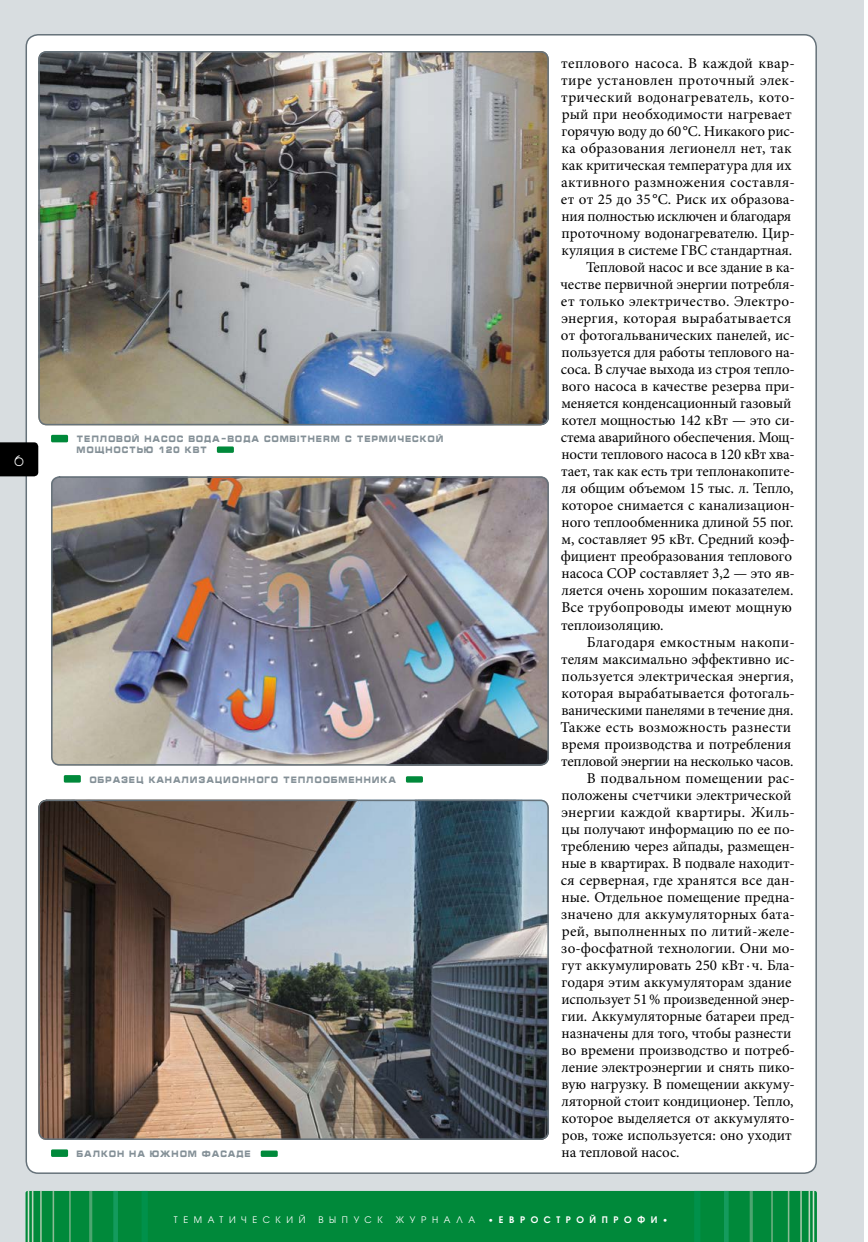
<style>
.page{position:relative;width:868px;height:1242px;background:#fff}
.page>*{position:absolute;margin:0;border:0;box-sizing:border-box;transform-origin:0 0}
.t1{font:15px "Minion Pro";color:#000}
.t2{font:15px "Minion Pro";letter-spacing:.025em;color:#000}
.t3{font:15px "Minion Pro";letter-spacing:-.02em;color:#000}
.t4{font:15px "Minion Pro";letter-spacing:.02em;color:#000}
.t5{font:700 15px "Repriza C";color:#fff}
.t6{font:700 9px/10.5px "Micra C";letter-spacing:.1em;color:#849097;scale:.75 1}
.t7{font:9px "Avant Garde Gothic C";letter-spacing:.625em;color:#fff}
.t8{font:700 9px "Avant Garde Gothic C";letter-spacing:.62em;color:#fff}
.s1{font-weight:400}
</style>
<div class="page">
<div style="left:0;top:0;width:863px;height:1242px;background:#d8dde0"></div>
<div style="left:26px;top:1191px;width:790px;height:51px;background:#00893a"></div>
<hr style="left:28px;top:1191px;width:1px;height:51px;background:#d5e3d3">
<hr style="left:32px;top:1191px;width:1px;height:51px;background:#bed5be">
<hr style="left:40px;top:1191px;width:2px;height:51px;background:#a5c8aa">
<hr style="left:53px;top:1191px;width:1px;height:51px;background:#8cbc96">
<hr style="left:69px;top:1191px;width:2px;height:51px;background:#6fb083">
<hr style="left:89px;top:1191px;width:3px;height:51px;background:#4ca570">
<div style="left:113px;top:1191px;width:5px;height:51px;background:#149b5d"></div>
<div style="left:141px;top:1191px;width:7px;height:51px;background:#00914b"></div>
<hr style="left:812px;top:1191px;width:2px;height:51px;background:#d5e3d3">
<hr style="left:808px;top:1191px;width:2px;height:51px;background:#bed5be">
<hr style="left:800px;top:1191px;width:1px;height:51px;background:#a5c8aa">
<hr style="left:787px;top:1191px;width:2px;height:51px;background:#8cbc96">
<hr style="left:771px;top:1191px;width:1px;height:51px;background:#6fb083">
<hr style="left:749px;top:1191px;width:3px;height:51px;background:#4ca570">
<div style="left:723px;top:1191px;width:5px;height:51px;background:#149b5d"></div>
<div style="left:694px;top:1191px;width:6px;height:51px;background:#00914b"></div>
<div style="left:26px;top:35px;width:790px;height:1138px;background:#fff;border-radius:12px"></div>
<img style="left:41px;top:802px;width:508px;height:338px">
<div style="left:38px;top:799px;width:511px;height:341px;border:2px solid #66727a;border-radius:8px"></div>
<img style="left:40px;top:51px;width:509px;height:374px">
<div style="left:38px;top:51px;width:511px;height:374px;border:2px solid #66727a;border-radius:8px"></div>
<img style="left:51px;top:479px;width:498px;height:286px">
<div style="left:51px;top:476px;width:498px;height:289px;border:2px solid #66727a;border-radius:8px"></div>
<div style="left:51px;top:1149px;width:17px;height:8px;background:#00893a;border-radius:2px"></div>
<div style="left:261px;top:1150px;width:17px;height:7px;background:#00893a"></div>
<div style="left:64px;top:775px;width:17px;height:7px;background:#00893a;border-radius:2px"></div>
<div style="left:406px;top:776px;width:17px;height:6px;background:#00893a"></div>
<div style="left:51px;top:435px;width:17px;height:7px;background:#00893a;border-radius:2px"></div>
<div style="left:217px;top:446px;width:17px;height:7px;background:#00893a"></div>
<svg style="left:0;top:442px;width:38px;height:34px"></svg>
<p class="t5" style="left:15px;top:452px;width:11px">6</p>
<p class="t6" style="left:77px;top:434px;width:490px">Тепловой насос вода-вода COMBITHERM с термической мощностью 120 кВт</p>
<p class="t6" style="left:89px;top:774px;width:410px">Образец канализационного теплообменника</p>
<p class="t2" style="left:561px;top:53px;width:235px">теплового насоса. В каждой квар-</p>
<p class="t2" style="left:561px;top:70px;width:235px">тире установлен проточный элек-</p>
<p class="t2" style="left:561px;top:87px;width:235px">трический водонагреватель, кото-</p>
<p class="t1" style="left:561px;top:104px;width:231px">рый при необходимости нагревает</p>
<p class="t1" style="left:561px;top:121px;width:235px">горячую воду до 60°C. Никакого рис-</p>
<p class="t1" style="left:561px;top:138px;width:231px">ка образования легионелл нет, так</p>
<p class="t1" style="left:561px;top:155px;width:231px">как критическая температура для их</p>
<p class="t4" style="left:561px;top:172px;width:235px">активного размножения составля-</p>
<p class="t1" style="left:561px;top:189px;width:235px">ет от 25 до 35 °C. Риск их образова-</p>
<p class="t3" style="left:561px;top:206px;width:231px">ния полностью исключен и благодаря</p>
<p class="t1" style="left:561px;top:223px;width:235px">проточному водонагревателю. Цир-</p>
<p class="t1" style="left:561px;top:240px;width:232px">куляция в системе ГВС стандартная.</p>
<p class="t1" style="left:586px;top:257px;width:210px">Тепловой насос и все здание в ка-</p>
<p class="t1" style="left:560px;top:274px;width:236px">честве первичной энергии потребля-</p>
<p class="t1" style="left:561px;top:291px;width:235px">ет только электричество. Электро-</p>
<p class="t4" style="left:561px;top:308px;width:231px">энергия, которая вырабатывается</p>
<p class="t1" style="left:561px;top:325px;width:235px">от фотогальванических панелей, ис-</p>
<p class="t1" style="left:561px;top:342px;width:235px">пользуется для работы теплового на-</p>
<p class="t1" style="left:560px;top:359px;width:236px">соса. В случае выхода из строя тепло-</p>
<p class="t1" style="left:561px;top:376px;width:235px">вого насоса в качестве резерва при-</p>
<p class="t1" style="left:561px;top:393px;width:231px">меняется конденсационный газовый</p>
<p class="t1" style="left:561px;top:410px;width:235px">котел мощностью 142 кВт — это си-</p>
<p class="t1" style="left:560px;top:427px;width:235px">стема аварийного обеспечения. Мощ-</p>
<p class="t1" style="left:561px;top:444px;width:235px">ности теплового насоса в 120 кВт хва-</p>
<p class="t1" style="left:561px;top:461px;width:235px">тает, так как есть три теплонакопите-</p>
<p class="t1" style="left:561px;top:478px;width:234px">ля общим объемом 15 тыс. л. Тепло,</p>
<p class="t1" style="left:561px;top:495px;width:235px">которое снимается с канализацион-</p>
<p class="t1" style="left:561px;top:512px;width:233px">ного теплообменника длиной 55 пог.</p>
<p class="t1" style="left:561px;top:529px;width:235px">м, составляет 95 кВт. Средний коэф-</p>
<p class="t1" style="left:561px;top:546px;width:232px">фициент преобразования теплового</p>
<p class="t1" style="left:561px;top:563px;width:235px">насоса COP составляет 3,2 — это яв-</p>
<p class="t1" style="left:561px;top:580px;width:233px">ляется очень хорошим показателем.</p>
<p class="t1" style="left:561px;top:597px;width:232px">Все трубопроводы имеют мощную</p>
<p class="t1" style="left:561px;top:614px;width:104px">теплоизоляцию.</p>
<p class="t4" style="left:586px;top:631px;width:210px">Благодаря емкостным накопи-</p>
<p class="t1" style="left:561px;top:648px;width:235px">телям максимально эффективно ис-</p>
<p class="t1" style="left:561px;top:665px;width:233px">пользуется электрическая энергия,</p>
<p class="t1" style="left:561px;top:682px;width:235px">которая вырабатывается фотогаль-</p>
<p class="t3" style="left:561px;top:699px;width:233px">ваническими панелями в течение дня.</p>
<p class="t1" style="left:560px;top:717px;width:232px">Также есть возможность разнести</p>
<p class="t1" style="left:561px;top:734px;width:231px">время производства и потребления</p>
<p class="t3" style="left:561px;top:751px;width:234px">тепловой энергии на несколько часов.</p>
<p class="t1" style="left:587px;top:768px;width:209px">В подвальном помещении рас-</p>
<p class="t1" style="left:561px;top:785px;width:231px">положены счетчики электрической</p>
<p class="t2" style="left:561px;top:802px;width:235px">энергии каждой квартиры. Жиль-</p>
<p class="t1" style="left:561px;top:819px;width:235px">цы получают информацию по ее по-</p>
<p class="t1" style="left:561px;top:836px;width:235px">треблению через айпады, размещен-</p>
<p class="t1" style="left:561px;top:853px;width:235px">ные в квартирах. В подвале находит-</p>
<p class="t1" style="left:560px;top:870px;width:236px">ся серверная, где хранятся все дан-</p>
<p class="t1" style="left:561px;top:887px;width:235px">ные. Отдельное помещение предна-</p>
<p class="t1" style="left:561px;top:904px;width:235px">значено для аккумуляторных бата-</p>
<p class="t1" style="left:561px;top:921px;width:234px">рей, выполненных по литий-желе-</p>
<p class="t1" style="left:561px;top:938px;width:235px">зо-фосфатной технологии. Они мо-</p>
<p class="t1" style="left:561px;top:955px;width:235px">гут аккумулировать 250 кВт ·ч. Бла-</p>
<p class="t1" style="left:561px;top:972px;width:231px">годаря этим аккумуляторам здание</p>
<p class="t1" style="left:561px;top:989px;width:235px">использует 51% произведенной энер-</p>
<p class="t1" style="left:561px;top:1006px;width:235px">гии. Аккумуляторные батареи пред-</p>
<p class="t1" style="left:561px;top:1023px;width:231px">назначены для того, чтобы разнести</p>
<p class="t1" style="left:561px;top:1040px;width:235px">во времени производство и потреб-</p>
<p class="t1" style="left:561px;top:1057px;width:235px">ление электроэнергии и снять пико-</p>
<p class="t1" style="left:561px;top:1074px;width:235px">вую нагрузку. В помещении аккуму-</p>
<p class="t1" style="left:561px;top:1091px;width:234px">ляторной стоит кондиционер. Тепло,</p>
<p class="t1" style="left:561px;top:1108px;width:235px">которое выделяется от аккумулято-</p>
<p class="t1" style="left:561px;top:1125px;width:231px">ров, тоже используется: оно уходит</p>
<p class="t6" style="left:77px;top:1148px;width:234px">Балкон на южном фасаде</p>
<p class="t1" style="left:561px;top:1142px;width:119px">на тепловой насос.</p>
<p class="t7" style="left:174px;top:1214px;width:133px">ТЕМАТИЧЕСКИЙ</p>
<p class="t7" style="left:318px;top:1214px;width:66px">ВЫПУСК</p>
<p class="t7" style="left:396px;top:1214px;width:81px">ЖУРНАЛА</p>
<p class="t8" style="left:488px;top:1214px;width:181px"><span class="s1">•</span>ЕВРОСТРОЙПРОФИ<span class="s1">•</span></p>
</div>
